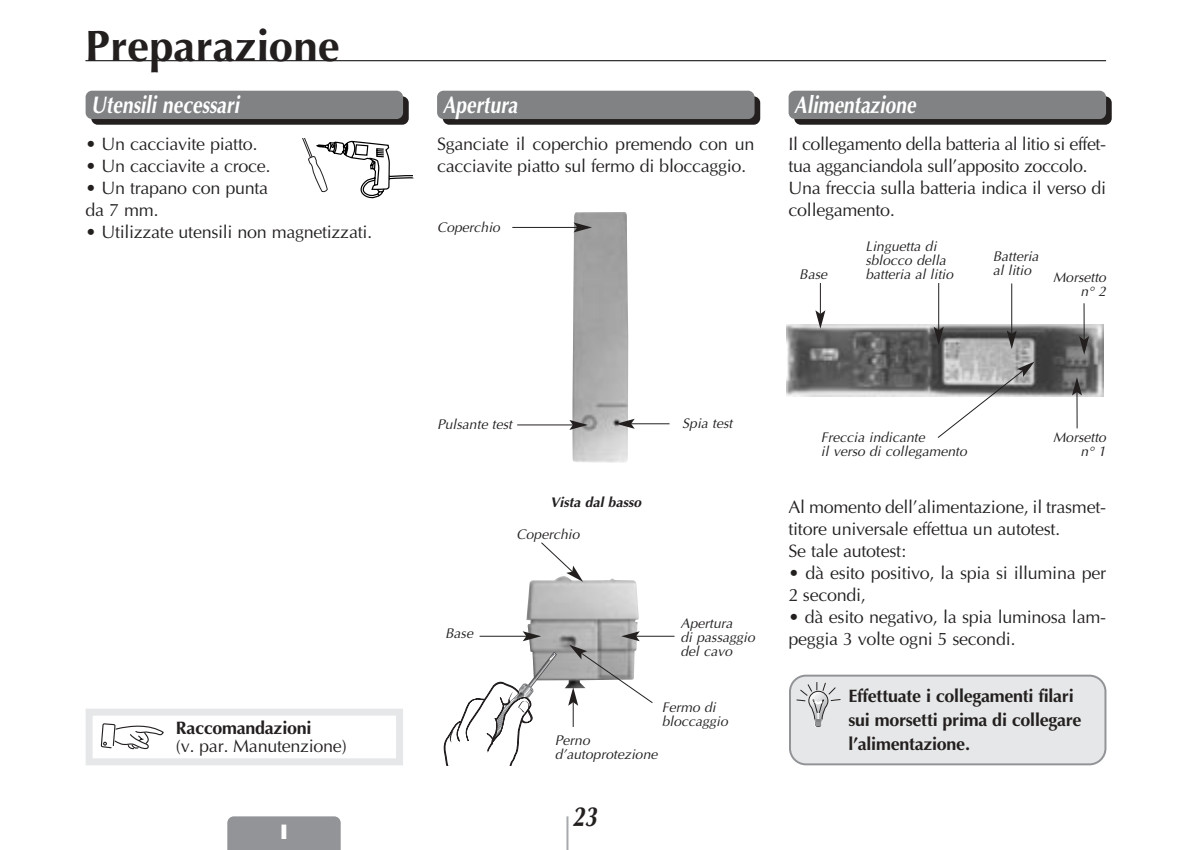
<style>
.page{position:relative;width:1190px;height:850px;background:#fff}
.page>*{position:absolute;margin:0;border:0;box-sizing:border-box;transform-origin:0 0}
.t1{font:700 44px "Optima";color:#231f1f}
.t2{font:italic 700 28px "Optima";color:#231f1f;scale:.8 1}
.t3{font:italic 700 24px "Optima";color:#fff;scale:.8 1}
.t4{font:900 20px "Helvetica";color:#fff}
.t5{font:18px/22px "Optima";letter-spacing:-.015em;color:#231f1f}
.t6{font:700 18px/24px "Optima";letter-spacing:-.015em;color:#231f1f}
.t7{font:italic 14px/14px "Optima";color:#231f1f}
.t8{font:italic 700 14px "Optima";color:#231f1f}
</style>
<div class="page">
<hr style="left:566px;top:816px;width:2px;height:34px;background:#a7a9ac">
<div style="left:227px;top:816px;width:114px;height:34px;background:#939497"></div>
<hr style="left:86px;top:60px;width:1020px;height:1px;background:#231f1f">
<div style="left:91px;top:96px;width:318px;height:29px;background:#231f1f;border-radius:6px"></div>
<img style="left:526px;top:578px;width:113px;height:110px">
<div style="left:86px;top:91px;width:317px;height:28px;background:#808284;border-radius:6px"></div>
<div style="left:443px;top:96px;width:317px;height:29px;background:#231f1f;border-radius:6px"></div>
<div style="left:437px;top:91px;width:318px;height:28px;background:#808284;border-radius:6px"></div>
<div style="left:794px;top:96px;width:318px;height:29px;background:#231f1f;border-radius:6px"></div>
<div style="left:789px;top:91px;width:317px;height:28px;background:#808284;border-radius:6px"></div>
<img style="left:571px;top:212px;width:57px;height:251px">
<hr style="left:512px;top:227px;width:65px;height:1px;background:#231f1f">
<svg style="left:574px;top:222px;width:18px;height:10px"></svg>
<hr style="left:517px;top:424px;width:56px;height:1px;background:#231f1f">
<svg style="left:569px;top:420px;width:19px;height:10px"></svg>
<hr style="left:631px;top:423px;width:39px;height:1px;background:#231f1f">
<svg style="left:616px;top:419px;width:19px;height:10px"></svg>
<hr style="left:636px;top:636px;width:39px;height:1px;background:#231f1f">
<hr style="left:480px;top:636px;width:46px;height:1px;background:#231f1f">
<svg style="left:523px;top:631px;width:18px;height:10px"></svg>
<img style="left:786px;top:325px;width:317px;height:72px">
<hr style="left:938px;top:283px;width:1px;height:47px;background:#231f1f">
<svg style="left:934px;top:327px;width:10px;height:18px"></svg>
<hr style="left:820px;top:283px;width:1px;height:31px;background:#231f1f">
<svg style="left:815px;top:310px;width:10px;height:19px"></svg>
<hr style="left:1011px;top:283px;width:1px;height:51px;background:#231f1f">
<svg style="left:1007px;top:330px;width:10px;height:19px"></svg>
<svg style="left:302px;top:138px;width:112px;height:61px"></svg>
<svg style="left:443px;top:652px;width:114px;height:113px"></svg>
<svg style="left:540px;top:542px;width:43px;height:40px"></svg>
<svg style="left:100px;top:723px;width:64px;height:27px"></svg>
<div style="left:86px;top:709px;width:317px;height:56px;border:7px solid #e6e7e8"></div>
<svg style="left:568px;top:631px;width:86px;height:96px"></svg>
<svg style="left:937px;top:362px;width:98px;height:76px"></svg>
<hr style="left:1076px;top:392px;width:2px;height:36px;background:#231f1f">
<svg style="left:1072px;top:377px;width:10px;height:19px"></svg>
<hr style="left:1084px;top:303px;width:1px;height:37px;background:#231f1f">
<svg style="left:1079px;top:336px;width:10px;height:19px"></svg>
<svg style="left:789px;top:675px;width:317px;height:90px;background:#e0e1e3"></svg>
<h1 class="t1" style="left:86px;top:28px;width:256px">Preparazione</h1>
<h3 class="t3" style="left:91px;top:94px;width:186px">Utensili necessari</h3>
<p class="t5" style="left:86px;top:135px;width:173px">• Un cacciavite piatto.</p>
<p class="t5" style="left:86px;top:157px;width:187px">• Un cacciavite a croce.</p>
<p class="t5" style="left:86px;top:179px;width:184px">• Un trapano con punta da 7 mm.</p>
<p class="t5" style="left:86px;top:223px;width:288px">• Utilizzate utensili non magnetizzati.</p>
<p class="t6" style="left:176px;top:717px;width:137px">Raccomandazioni</p>
<p class="t5" style="left:176px;top:736px;width:172px">(v. par. Manutenzione)</p>
<p class="t4" style="left:280px;top:824px;width:9px">I</p>
<h3 class="t3" style="left:443px;top:94px;width:95px">Apertura</h3>
<p class="t5" style="left:437px;top:135px;width:319px">Sganciate il coperchio premendo con un cacciavite piatto sul fermo di bloccaggio.</p>
<p class="t7" style="left:437px;top:221px;width:65px">Coperchio</p>
<h3 class="t3" style="left:794px;top:94px;width:154px">Alimentazione</h3>
<p class="t5" style="left:789px;top:135px;width:319px">Il collegamento della batteria al litio si effet&shy;tua agganciandola sull’apposito zoccolo.<br>Una freccia sulla batteria indica il verso di collegamento.</p>
<p class="t7" style="left:799px;top:269px;width:29px">Base</p>
<p class="t7" style="left:865px;top:241px;width:89px">Linguetta di sblocco della batteria al litio</p>
<p class="t7" style="left:993px;top:250px;width:47px">Batteria al litio</p>
<p class="t7" style="left:1053px;top:271px;width:54px;text-align:right">Morsetto n° 2</p>
<p class="t7" style="left:437px;top:419px;width:77px">Pulsante test</p>
<p class="t7" style="left:682px;top:418px;width:52px">Spia test</p>
<p class="t7" style="left:821px;top:431px;width:147px">Freccia indicante<br>il verso di collegamento</p>
<p class="t7" style="left:1053px;top:431px;width:54px;text-align:right">Morsetto n° 1</p>
<p class="t7" style="left:445px;top:628px;width:29px">Base</p>
<p class="t8" style="left:550px;top:497px;width:93px">Vista dal basso</p>
<p class="t5" style="left:789px;top:498px;width:319px">Al momento dell’alimentazione, il trasmet&shy;titore universale effettua un autotest.<br>Se tale autotest:</p>
<p class="t5" style="left:789px;top:564px;width:319px">• dà esito positivo, la spia si illumina per<br>2 secondi,</p>
<p class="t5" style="left:789px;top:608px;width:319px">• dà esito negativo, la spia luminosa lam&shy;peggia 3 volte ogni 5 secondi.</p>
<p class="t7" style="left:516px;top:528px;width:65px">Coperchio</p>
<p class="t7" style="left:681px;top:617px;width:76px">Apertura<br>di passaggio del cavo</p>
<p class="t7" style="left:662px;top:702px;width:68px">Fermo di bloccaggio</p>
<p class="t7" style="left:555px;top:735px;width:104px">Perno d’autoprotezione</p>
<h2 class="t2" style="left:572px;top:805px;width:33px">23</h2>
<p class="t6" style="left:849px;top:686px;width:234px">Effettuate i collegamenti filari sui morsetti prima di collegare l’alimentazione.</p>
</div>
